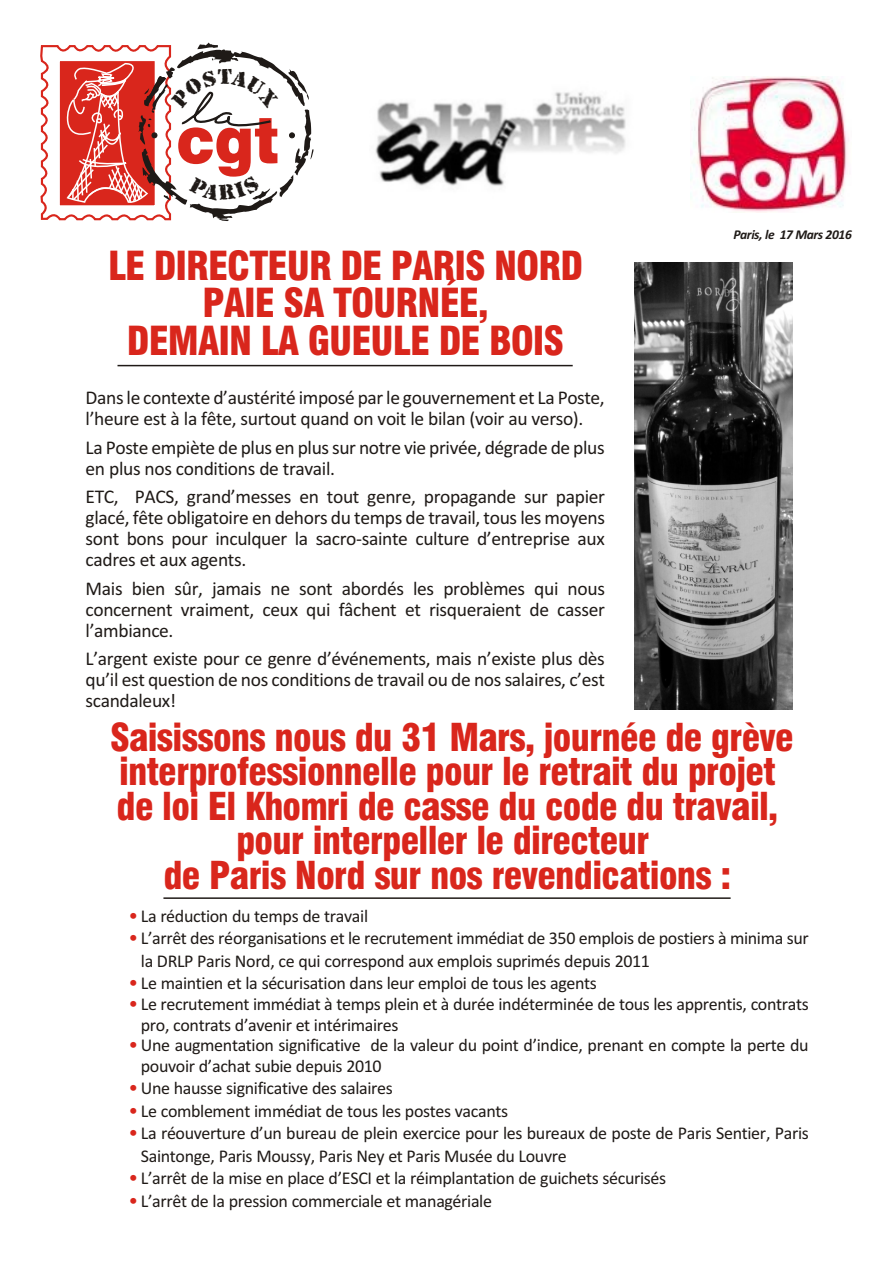
<style>
.page{position:relative;width:894px;height:1263px;background:#fff}
.page>*{position:absolute;margin:0;border:0;box-sizing:border-box;transform-origin:0 0}
.t1{font:64.35px "Swis 721 Blk BT";color:#d9261c;scale:.91 1}
.t2{font:39px/37.5px "Swis 721 Blk Cn BT";letter-spacing:-.025em;color:#d9261c;text-align:center}
.t3{font:37.5px/34.5px "Swis 721 Blk Cn BT";letter-spacing:-.02em;color:#d9261c;text-align:center}
.t4{font:19.5px/21px "Calibri";letter-spacing:-.02em;color:#1f1a17;text-align:justify}
.t5{font:18px/21.5px "Calibri";letter-spacing:-.02em;color:#1f1a17}
.t6{font:italic 700 13.5px "Calibri";letter-spacing:-.025em;color:#1f1a17}
</style>
<div class="page">
<hr style="left:118px;top:365px;width:455px;height:1px;background:#1f1a17">
<hr style="left:163px;top:897px;width:568px;height:2px;background:#1f1a17">
<img style="left:375px;top:92px;width:251px;height:94px">
<img style="left:635px;top:262px;width:157px;height:447px">
<img style="left:691px;top:76px;width:158px;height:136px">
<svg style="left:40px;top:43px;width:274px;height:178px"></svg>
<h1 class="t1" style="left:177px;top:114px;width:114px">cgt</h1>
<p class="t6" style="left:733px;top:229px;width:120px">Paris, le 17 Mars 2016</p>
<h2 class="t2" style="left:108px;top:251px;width:477px">LE DIRECTEUR DE PARIS NORD<br>PAIE SA TOURNÉE,<br>DEMAIN LA GUEULE DE BOIS</h2>
<p class="t4" style="left:86px;top:389px;width:521px">Dans le contexte d’austérité imposé par le gouvernement et La Poste, l’heure est à la fête, surtout quand on voit le bilan (voir au verso).</p>
<p class="t4" style="left:86px;top:438px;width:521px">La Poste empiète de plus en plus sur notre vie privée, dégrade de plus en plus nos conditions de travail.</p>
<p class="t4" style="left:86px;top:488px;width:521px">ETC, PACS, grand’messes en tout genre, propagande sur papier glacé, fête obligatoire en dehors du temps de travail, tous les moyens sont bons pour inculquer la sacro-sainte culture d’entreprise aux cadres et aux agents.</p>
<p class="t4" style="left:86px;top:579px;width:521px">Mais bien sûr, jamais ne sont abordés les problèmes qui nous concernent vraiment, ceux qui fâchent et risqueraient de casser l’ambiance.</p>
<p class="t4" style="left:86px;top:650px;width:521px">L’argent existe pour ce genre d’événements, mais n’existe plus dès qu’il est question de nos conditions de travail ou de nos salaires, c’est scandaleux!</p>
<h3 class="t3" style="left:110px;top:724px;width:685px">Saisissons nous du 31 Mars, journée de grève interprofessionnelle pour le retrait du projet de loi El Khomri de casse du code du travail, pour interpeller le directeur<br>de Paris Nord sur nos revendications :</h3>
<p class="t5" style="left:141px;top:906px;width:669px">La réduction du temps de travail<br>L’arrêt des réorganisations et le recrutement immédiat de 350 emplois de postiers à minima sur la DRLP Paris Nord, ce qui correspond aux emplois suprimés depuis 2011<br>Le maintien et la sécurisation dans leur emploi de tous les agents<br>Le recrutement immédiat à temps plein et à durée indéterminée de tous les apprentis, contrats pro, contrats d’avenir et intérimaires<br>Une augmentation significative de la valeur du point d’indice, prenant en compte la perte du pouvoir d’achat subie depuis 2010</p>
<p class="t5" style="left:141px;top:1078px;width:669px;line-height:22.5px">Une hausse significative des salaires<br>Le comblement immédiat de tous les postes vacants<br>La réouverture d’un bureau de plein exercice pour les bureaux de poste de Paris Sentier, Paris Saintonge, Paris Moussy, Paris Ney et Paris Musée du Louvre<br>L’arrêt de la mise en place d’ESCI et la réimplantation de guichets sécurisés<br>L’arrêt de la pression commerciale et managériale</p>
</div>
